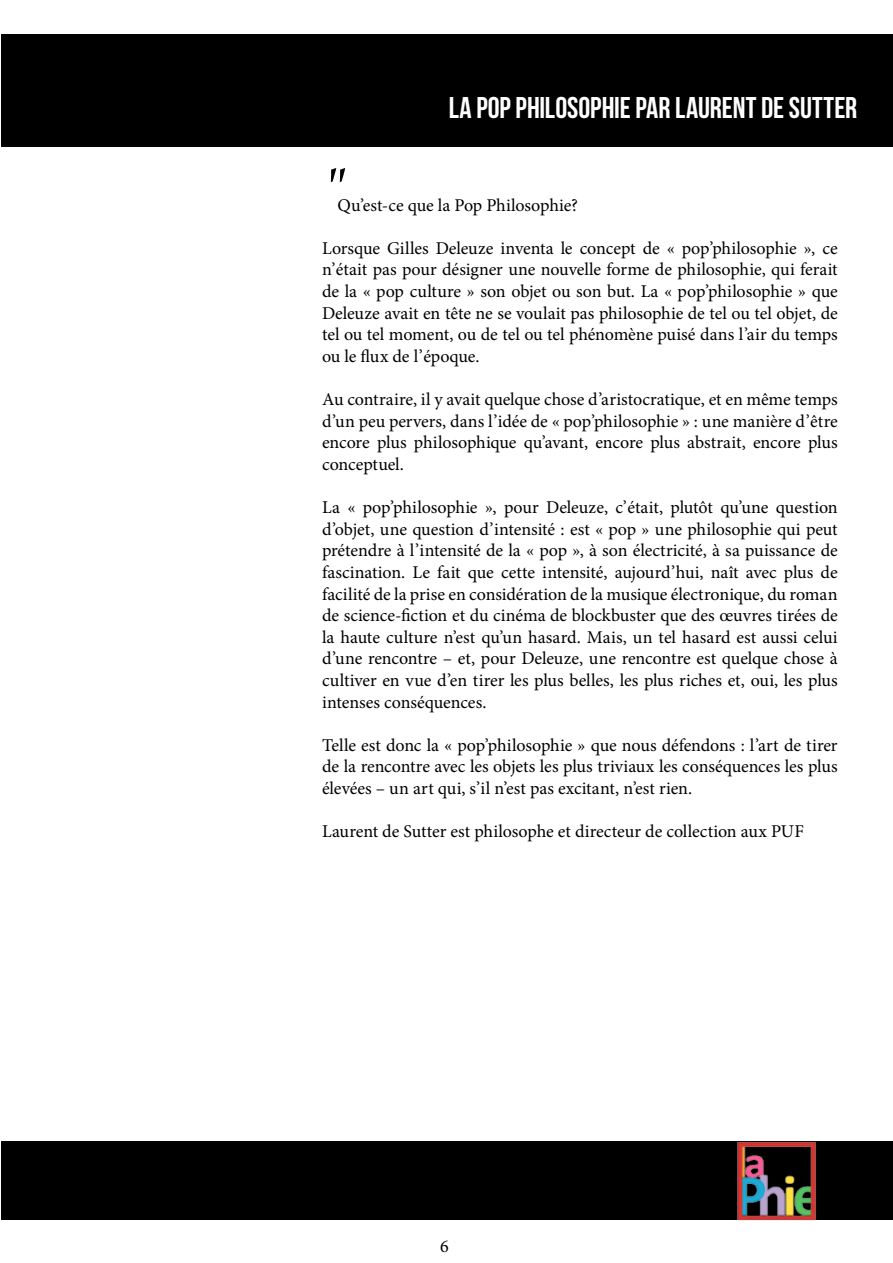
<style>
.page{position:relative;width:893px;height:1263px;background:#fff}
.page>*{position:absolute;margin:0;border:0;box-sizing:border-box;transform-origin:0 0}
.t1{font:italic 60px "Minion Pro";color:#000}
.t2{font:30px "Bebas Neue";color:#fff}
.t3{font:18px/21.6px "Minion Pro";letter-spacing:-.005em;color:#000;text-align:justify}
</style>
<div class="page">
<div style="left:1px;top:34px;width:892px;height:112px;background:#000"></div>
<div style="left:1px;top:1141px;width:892px;height:79px;background:#000"></div>
<img style="left:737px;top:1141px;width:79px;height:80px">
<h2 class="t2" style="left:449px;top:91px;width:410px">LA POP PHILOSOPHIE PAR LAURENT DE SUTTER</h2>
<h1 class="t1" style="left:322px;top:151px;width:33px">"</h1>
<p class="t3" style="left:338px;top:194px;width:242px">Qu’est-ce que la Pop Philosophie?</p>
<p class="t3" style="left:322px;top:237px;width:517px">Lorsque Gilles Deleuze inventa le concept de « pop’philosophie », ce n’était pas pour désigner une nouvelle forme de philosophie, qui ferait de la « pop culture » son objet ou son but. La « pop’philosophie » que Deleuze avait en tête ne se voulait pas philosophie de tel ou tel objet, de tel ou tel moment, ou de tel ou tel phénomène puisé dans l’air du temps ou le flux de l’époque.</p>
<p class="t3" style="left:322px;top:389px;width:517px">Au contraire, il y avait quelque chose d’aristocratique, et en même temps d’un peu pervers, dans l’idée de « pop’philosophie » : une manière d’être encore plus philosophique qu’avant, encore plus abstrait, encore plus conceptuel.</p>
<p class="t3" style="left:322px;top:497px;width:517px">La « pop’philosophie », pour Deleuze, c’était, plutôt qu’une question d’objet, une question d’intensité : est « pop » une philosophie qui peut prétendre à l’intensité de la « pop », à son électricité, à sa puissance de fascination. Le fait que cette intensité, aujourd’hui, naît avec plus de facilité de la prise en considération de la musique électronique, du roman de science-fiction et du cinéma de blockbuster que des œuvres tirées de la haute culture n’est qu’un hasard. Mais, un tel hasard est aussi celui d’une rencontre – et, pour Deleuze, une rencontre est quelque chose à cultiver en vue d’en tirer les plus belles, les plus riches et, oui, les plus intenses conséquences.</p>
<p class="t3" style="left:322px;top:734px;width:517px">Telle est donc la « pop’philosophie » que nous défendons : l’art de tirer de la rencontre avec les objets les plus triviaux les conséquences les plus élevées – un art qui, s’il n’est pas excitant, n’est rien.</p>
<p class="t3" style="left:322px;top:821px;width:483px">Laurent de Sutter est philosophe et directeur de collection aux PUF</p>
<p class="t3" style="left:440px;top:1235px;width:10px">6</p>
</div>
